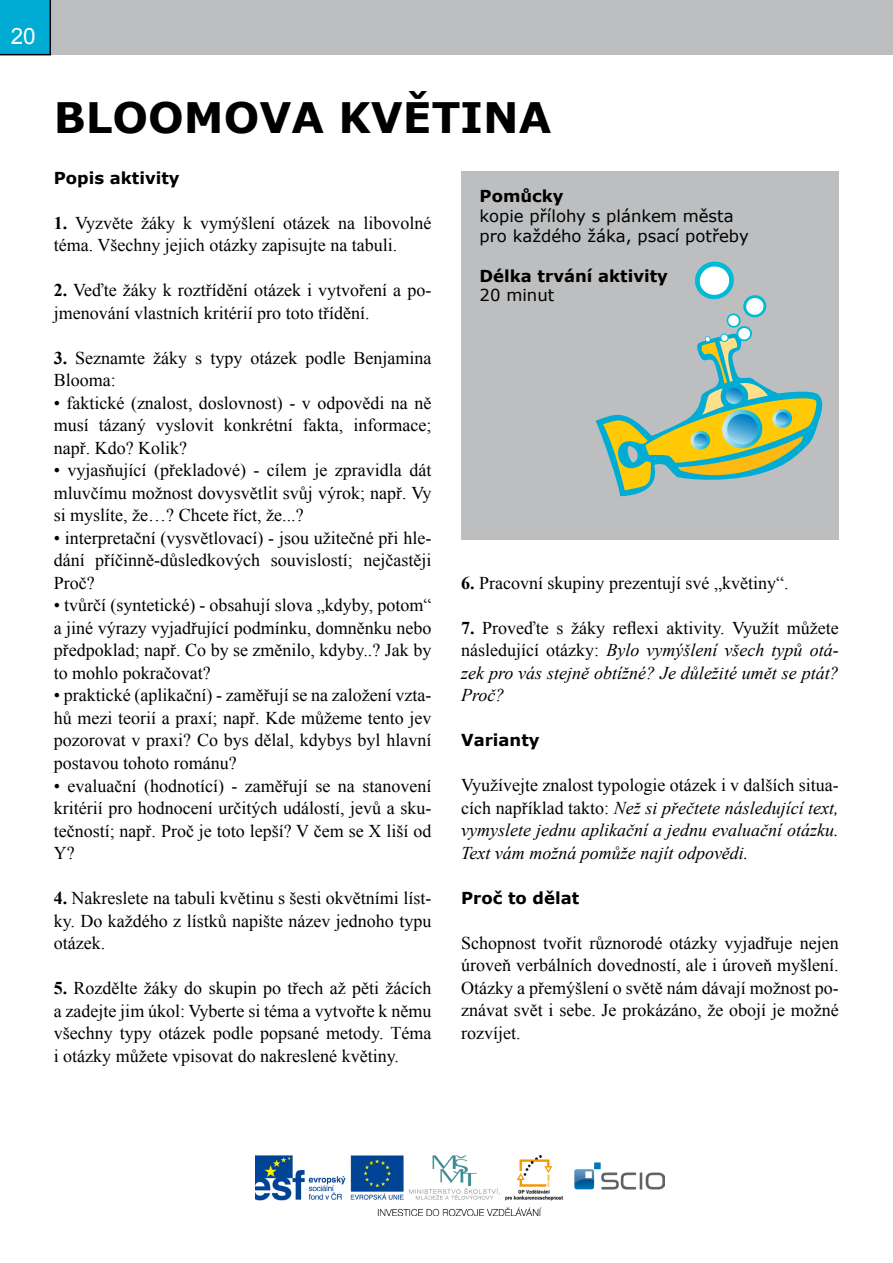
<style>
.page{position:relative;width:893px;height:1263px;background:#fff}
.page>*{position:absolute;margin:0;border:0;box-sizing:border-box;transform-origin:0 0}
.t1{font:700 42px "Verdana";color:#000}
.t2{font:22.5px "Arial";color:#fff}
.t3{font:18px/22.5px "Times New Roman";color:#000;text-align:justify}
.t4{font:italic 18px/22.5px "Times New Roman";color:#000;text-align:justify}
.t5{font:16.5px/19.8px "Verdana";color:#000}
.t6{font:700 16.5px "Verdana";color:#000}
.s1{font-weight:700}
.s2{font-weight:700;font-style:normal}
.s3{font-style:normal}
</style>
<div class="page">
<img style="left:255px;top:1155px;width:410px;height:60px">
<div style="left:0;top:0;width:893px;height:55px;background:#bcbec0"></div>
<svg style="left:0;top:0;width:51px;height:55px;background:#00a2c9"></svg>
<div style="left:461px;top:171px;width:378px;height:369px;background:#bcbec0"></div>
<svg style="left:596px;top:262px;width:226px;height:234px"></svg>
<p class="t2" style="left:11px;top:21px;width:27px">20</p>
<h1 class="t1" style="left:54px;top:90px;width:499px">BLOOMOVA KVĚTINA</h1>
<p class="t6" style="left:54px;top:167px;width:127px">Popis aktivity</p>
<p class="t3" style="left:54px;top:211px;width:379px"><span class="s1">1.</span> Vyzvěte žáky k vymýšlení otázek na libovolné téma. Všechny jejich otázky zapisujte na tabuli.</p>
<p class="t3" style="left:54px;top:279px;width:379px"><span class="s1">2.</span> Veďte žáky k roztřídění otázek i vytvoření a po&shy;jmenování vlastních kritérií pro toto třídění.</p>
<p class="t3" style="left:54px;top:346px;width:379px"><span class="s1">3.</span> Seznamte žáky s typy otázek podle Benjamina<br>Blooma:</p>
<p class="t3" style="left:54px;top:391px;width:379px">• faktické (znalost, doslovnost) - v odpovědi na ně musí tázaný vyslovit konkrétní fakta, informace; např. Kdo? Kolik?</p>
<p class="t3" style="left:54px;top:459px;width:379px">• vyjasňující (překladové) - cílem je zpravidla dát mluvčímu možnost dovysvětlit svůj výrok; např. Vy si myslíte, že…? Chcete říct, že...?</p>
<p class="t3" style="left:54px;top:526px;width:379px">• interpretační (vysvětlovací) - jsou užitečné při hle&shy;dání příčinně-důsledkových souvislostí; nejčastěji Proč?</p>
<p class="t3" style="left:54px;top:594px;width:379px">• tvůrčí (syntetické) - obsahují slova „kdyby, potom“ a jiné výrazy vyjadřující podmínku, domněnku nebo předpoklad; např. Co by se změnilo, kdyby..? Jak by to mohlo pokračovat?</p>
<p class="t3" style="left:54px;top:684px;width:379px">• praktické (aplikační) - zaměřují se na založení vzta&shy;hů mezi teorií a praxí; např. Kde můžeme tento jev pozorovat v praxi? Co bys dělal, kdybys byl hlavní postavou tohoto románu?</p>
<p class="t3" style="left:54px;top:774px;width:379px">• evaluační (hodnotící) - zaměřují se na stanovení kritérií pro hodnocení určitých událostí, jevů a sku&shy;tečností; např. Proč je toto lepší? V čem se X liší od Y?</p>
<p class="t3" style="left:54px;top:886px;width:379px"><span class="s1">4.</span> Nakreslete na tabuli květinu s šesti okvětními líst&shy;ky. Do každého z lístků napište název jednoho typu otázek.</p>
<p class="t3" style="left:54px;top:976px;width:379px"><span class="s1">5.</span> Rozdělte žáky do skupin po třech až pěti žácích a zadejte jim úkol: Vyberte si téma a vytvořte k němu všechny typy otázek podle popsané metody. Téma i otázky můžete vpisovat do nakreslené květiny.</p>
<p class="t6" style="left:480px;top:186px;width:86px">Pomůcky</p>
<p class="t5" style="left:480px;top:206px;width:271px">kopie přílohy s plánkem města pro každého žáka, psací potřeby</p>
<p class="t6" style="left:480px;top:265px;width:190px">Délka trvání aktivity</p>
<p class="t5" style="left:480px;top:285px;width:76px">20 minut</p>
<p class="t3" style="left:461px;top:571px;width:329px"><span class="s1">6.</span> Pracovní skupiny prezentují své „květiny“.</p>
<p class="t4" style="left:461px;top:616px;width:379px"><span class="s2">7.</span> <span class="s3">Proveďte s žáky reflexi aktivity. Využít můžete následující otázky:</span> Bylo vymýšlení všech typů otá&shy;zek pro vás stejně obtížné? Je důležité umět se ptát?<br>Proč?</p>
<p class="t6" style="left:461px;top:730px;width:80px">Varianty</p>
<p class="t4" style="left:461px;top:774px;width:379px"><span class="s3">Využívejte znalost typologie otázek i v dalších situa&shy;cích například takto:</span> Než si přečtete následující text, vymyslete jednu aplikační a jednu evaluační otázku.<br>Text vám možná pomůže najít odpovědi.</p>
<p class="t6" style="left:461px;top:887px;width:120px">Proč to dělat</p>
<p class="t3" style="left:461px;top:931px;width:379px">Schopnost tvořit různorodé otázky vyjadřuje nejen úroveň verbálních dovedností, ale i úroveň myšlení.<br>Otázky a přemýšlení o světě nám dávají možnost po&shy;znávat svět i sebe. Je prokázáno, že obojí je možné rozvíjet.</p>
</div>
